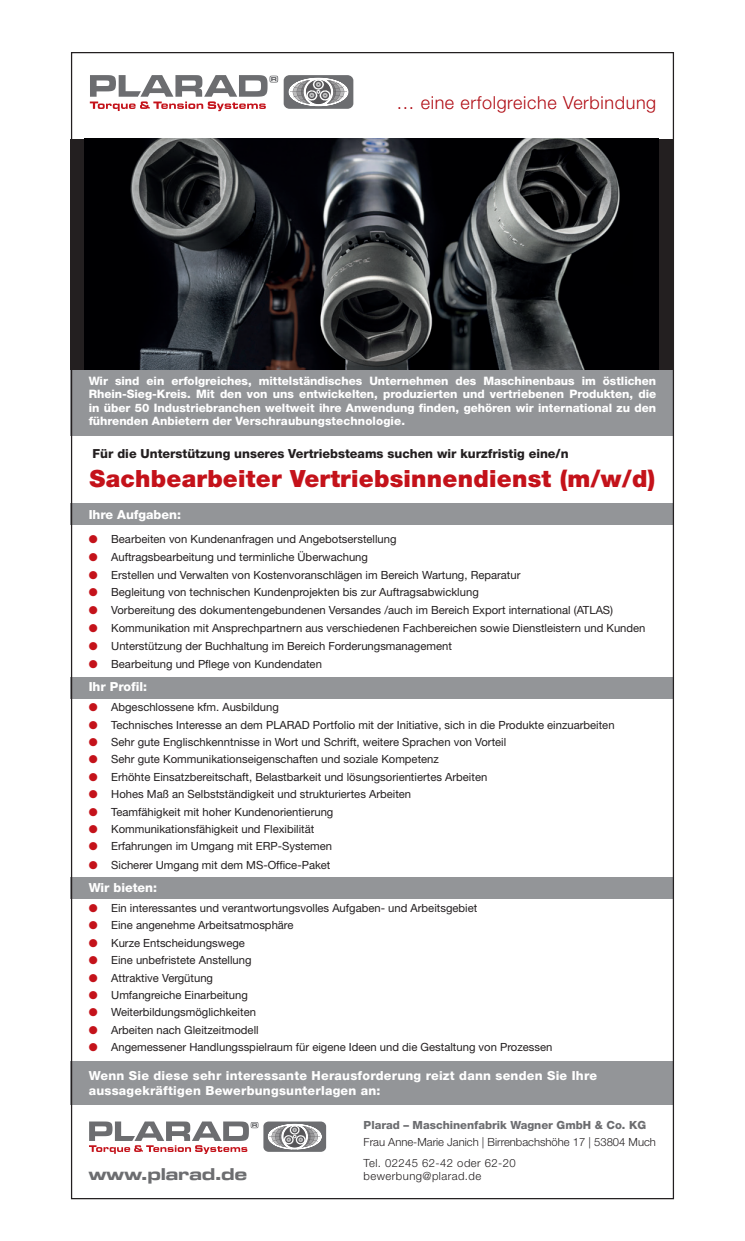
<style>
.page{position:relative;width:745px;height:1241px;background:#fff}
.page>*{position:absolute;margin:0;border:0;box-sizing:border-box;transform-origin:0 0}
.t1{font:900 23.75px "Helvetica Neue";letter-spacing:.01em;color:#c4121a}
.t2{font:300 18px "Helvetica Neue";letter-spacing:.035em;color:#b00d15}
.t3{font:17.62px "Microgramma D Bold Exte";letter-spacing:.02em;color:#6c6d70}
.t4{font:800 12.5px/15px "Helvetica Neue";letter-spacing:.02em;color:#fff}
.t5{font:800 12.5px "Helvetica Neue";color:#231f20}
.t6{font:800 12.5px "Helvetica Neue";color:#fff}
.t7{font:800 11.62px/13.1px "Helvetica Neue";letter-spacing:.01em;color:#fff;text-align:justify}
.t8{font:11.25px "Helvetica Neue";color:#231f20}
.t9{font:300 11.25px/20.6px "Helvetica Neue";color:#231f20}
.t10{font:800 11.25px "Helvetica Neue";color:#6c6d70}
.t11{font:300 11.25px "Helvetica Neue";letter-spacing:.04em;color:#231f20}
.s1{color:#c4121a}
</style>
<div class="page">
<div style="left:71px;top:877px;width:602px;height:22px;background:#939598"></div>
<div style="left:71px;top:369px;width:602px;height:67px;background:#939598"></div>
<div style="left:71px;top:503px;width:602px;height:22px;background:#939598"></div>
<div style="left:71px;top:676px;width:602px;height:22px;background:#939598"></div>
<div style="left:71px;top:1061px;width:602px;height:43px;background:#939598"></div>
<div style="left:71px;top:139px;width:602px;height:230px;background:#231f20"></div>
<img style="left:84px;top:139px;width:573px;height:230px">
<div style="left:283px;top:75px;width:70px;height:34px;background:#6c6d70;border-radius:6px"></div>
<svg style="left:289px;top:78px;width:58px;height:28px"></svg>
<svg style="left:90px;top:75px;width:188px;height:36px"></svg>
<div style="left:263px;top:1121px;width:63px;height:30px;background:#6c6d70;border-radius:5px"></div>
<svg style="left:268px;top:1124px;width:53px;height:24px"></svg>
<svg style="left:89px;top:1121px;width:169px;height:32px"></svg>
<h2 class="t2" style="left:396px;top:91px;width:261px">… eine erfolgreiche Verbindung</h2>
<p class="t7" style="left:89px;top:374px;width:568px">Wir sind ein erfolgreiches, mittelständisches Unternehmen des Maschinenbaus im östlichen Rhein-Sieg-Kreis. Mit den von uns entwickelten, produzierten und vertriebenen Produkten, die in über 50 Industriebranchen weltweit ihre Anwendung finden, gehören wir international zu den führenden Anbietern der Verschraubungstechnologie.</p>
<p class="t5" style="left:93px;top:446px;width:477px">Für die Unterstützung unseres Vertriebsteams suchen wir kurzfristig eine/n</p>
<h1 class="t1" style="left:90px;top:464px;width:567px">Sachbearbeiter Vertriebsinnendienst (m/w/d)</h1>
<p class="t6" style="left:89px;top:507px;width:94px">Ihre Aufgaben:</p>
<p class="t8" style="left:89px;top:532px;width:309px"><span class="s1">●</span> Bearbeiten von Kundenanfragen und Angebotserstellung</p>
<p class="t8" style="left:89px;top:550px;width:280px"><span class="s1">●</span> Auftragsbearbeitung und terminliche Überwachung</p>
<p class="t8" style="left:89px;top:567px;width:433px"><span class="s1">●</span> Erstellen und Verwalten von Kostenvoranschlägen im Bereich Wartung, Reparatur</p>
<p class="t8" style="left:89px;top:585px;width:391px"><span class="s1">●</span> Begleitung von technischen Kundenprojekten bis zur Auftragsabwicklung</p>
<p class="t8" style="left:89px;top:603px;width:525px"><span class="s1">●</span> Vorbereitung des dokumentengebundenen Versandes /auch im Bereich Export international (ATLAS)</p>
<p class="t8" style="left:89px;top:621px;width:558px"><span class="s1">●</span> Kommunikation mit Ansprechpartnern aus verschiedenen Fachbereichen sowie Dienstleistern und Kunden</p>
<p class="t8" style="left:89px;top:638px;width:364px"><span class="s1">●</span> Unterstützung der Buchhaltung im Bereich Forderungsmanagement</p>
<p class="t8" style="left:89px;top:657px;width:234px"><span class="s1">●</span> Bearbeitung und Pflege von Kundendaten</p>
<p class="t6" style="left:89px;top:679px;width:60px">Ihr Profil:</p>
<p class="t8" style="left:89px;top:700px;width:192px"><span class="s1">●</span> Abgeschlossene kfm. Ausbildung</p>
<p class="t8" style="left:89px;top:717px;width:527px"><span class="s1">●</span> Technisches Interesse an dem PLARAD Portfolio mit der Initiative, sich in die Produkte einzuarbeiten</p>
<p class="t8" style="left:89px;top:735px;width:419px"><span class="s1">●</span> Sehr gute Englischkenntnisse in Wort und Schrift, weitere Sprachen von Vorteil</p>
<p class="t8" style="left:89px;top:752px;width:351px"><span class="s1">●</span> Sehr gute Kommunikationseigenschaften und soziale Kompetenz</p>
<p class="t8" style="left:89px;top:770px;width:400px"><span class="s1">●</span> Erhöhte Einsatzbereitschaft, Belastbarkeit und lösungsorientiertes Arbeiten</p>
<p class="t8" style="left:89px;top:787px;width:324px"><span class="s1">●</span> Hohes Maß an Selbstständigkeit und strukturiertes Arbeiten</p>
<p class="t8" style="left:89px;top:804px;width:246px"><span class="s1">●</span> Teamfähigkeit mit hoher Kundenorientierung</p>
<p class="t8" style="left:89px;top:822px;width:227px"><span class="s1">●</span> Kommunikationsfähigkeit und Flexibilität</p>
<p class="t8" style="left:89px;top:839px;width:245px"><span class="s1">●</span> Erfahrungen im Umgang mit ERP-Systemen</p>
<p class="t8" style="left:89px;top:858px;width:243px"><span class="s1">●</span> Sicherer Umgang mit dem MS-Office-Paket</p>
<p class="t6" style="left:89px;top:879px;width:70px">Wir bieten:</p>
<p class="t8" style="left:89px;top:901px;width:390px"><span class="s1">●</span> Ein interessantes und verantwortungsvolles Aufgaben- und Arbeitsgebiet</p>
<p class="t8" style="left:89px;top:918px;width:206px"><span class="s1">●</span> Eine angenehme Arbeitsatmosphäre</p>
<p class="t8" style="left:89px;top:935px;width:158px"><span class="s1">●</span> Kurze Entscheidungswege</p>
<p class="t8" style="left:89px;top:953px;width:164px"><span class="s1">●</span> Eine unbefristete Anstellung</p>
<p class="t8" style="left:89px;top:970px;width:126px"><span class="s1">●</span> Attraktive Vergütung</p>
<p class="t8" style="left:89px;top:988px;width:160px"><span class="s1">●</span> Umfangreiche Einarbeitung</p>
<p class="t8" style="left:89px;top:1005px;width:169px"><span class="s1">●</span> Weiterbildungsmöglichkeiten</p>
<p class="t8" style="left:89px;top:1022px;width:171px"><span class="s1">●</span> Arbeiten nach Gleitzeitmodell</p>
<p class="t8" style="left:89px;top:1040px;width:465px"><span class="s1">●</span> Angemessener Handlungsspielraum für eigene Ideen und die Gestaltung von Prozessen</p>
<p class="t4" style="left:89px;top:1068px;width:509px">Wenn Sie diese sehr interessante Herausforderung reizt dann senden Sie Ihre aussagekräftigen Bewerbungsunterlagen an:</p>
<p class="t10" style="left:363px;top:1118px;width:284px">Plarad – Maschinenfabrik Wagner GmbH &amp; Co. KG</p>
<p class="t9" style="left:363px;top:1131px;width:293px">Frau Anne-Marie Janich | Birrenbachshöhe 17 | 53804 Much<br>Tel. 02245 62-42 oder 62-20</p>
<h3 class="t3" style="left:89px;top:1162px;width:160px">www.plarad.de</h3>
<p class="t11" style="left:363px;top:1168px;width:119px">bewerbung@plarad.de</p>
</div>
